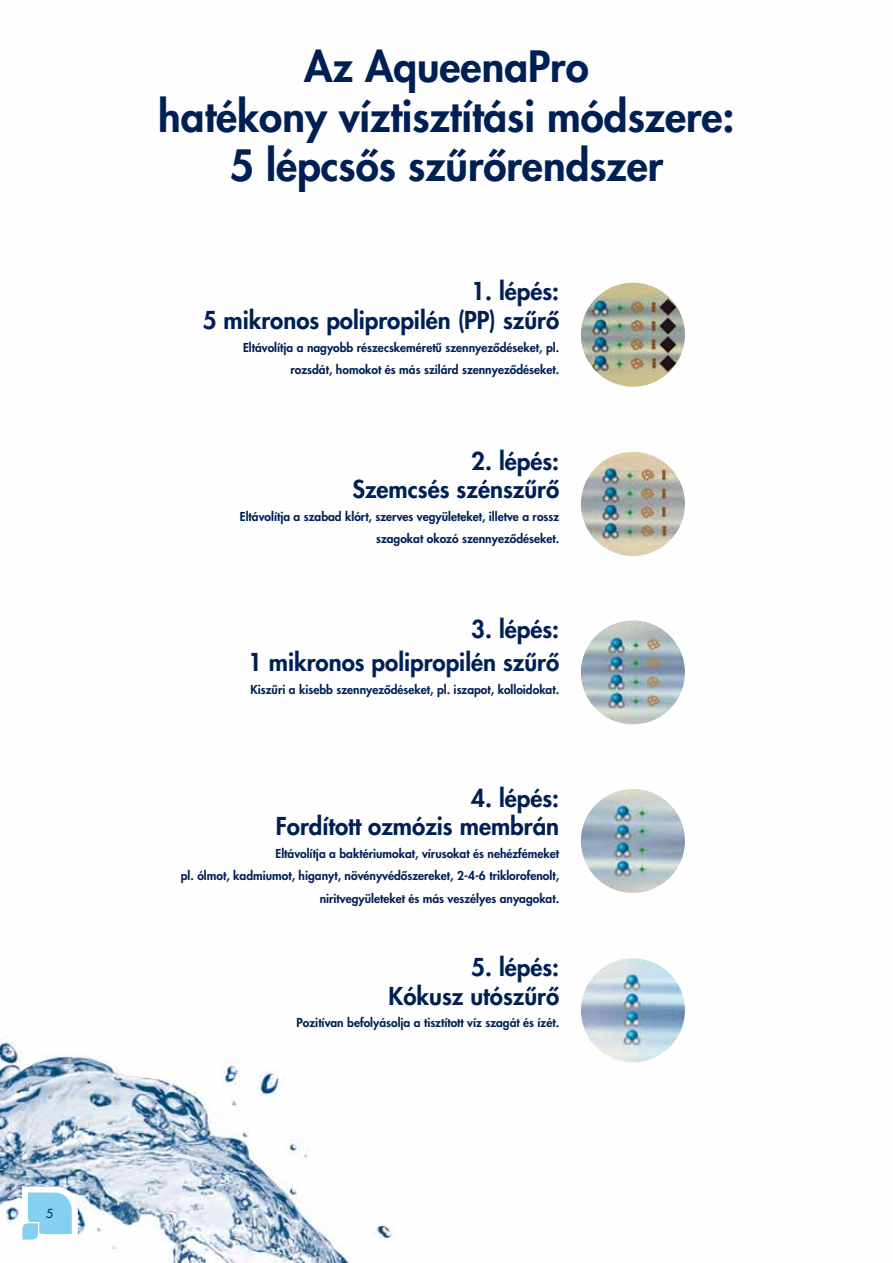
<style>
.page{position:relative;width:893px;height:1263px;background:#fff}
.page>*{position:absolute;margin:0;border:0;box-sizing:border-box;transform-origin:0 0}
.t1{font:42px/49.5px "Futura H Heavy";color:#001f55;text-align:center}
.t2{font:24px/28.8px "Futura H Heavy";color:#001f55;text-align:right}
.t3{font:12.15px "Futura H Book";color:#001f55}
.t4{font:12px/22.5px "Futura H Heavy";color:#001f55;text-align:right}
</style>
<div class="page">
<img style="left:0;top:1036px;width:396px;height:227px">
<img style="left:580px;top:282px;width:106px;height:105px;border-radius:53px">
<div style="left:579px;top:281px;width:107px;height:107px;border:2px solid #fff;border-radius:50%"></div>
<img style="left:580px;top:451px;width:106px;height:106px;border-radius:53px">
<div style="left:579px;top:450px;width:107px;height:107px;border:2px solid #fff;border-radius:50%"></div>
<img style="left:580px;top:620px;width:106px;height:105px;border-radius:53px">
<div style="left:579px;top:619px;width:107px;height:107px;border:2px solid #fff;border-radius:50%"></div>
<img style="left:580px;top:788px;width:106px;height:106px;border-radius:53px">
<div style="left:579px;top:787px;width:107px;height:107px;border:2px solid #fff;border-radius:50%"></div>
<img style="left:580px;top:957px;width:106px;height:106px;border-radius:53px">
<div style="left:579px;top:957px;width:107px;height:107px;border:2px solid #fff;border-radius:50%"></div>
<svg style="left:19px;top:1183px;width:62px;height:60px"></svg>
<p class="t3" style="left:46px;top:1205px;width:9px">5</p>
<h1 class="t1" style="left:158px;top:41px;width:578px">Az AqueenaPro<br>hatékony víztisztítási módszere:<br>5 lépcsôs szûrôrendszer</h1>
<h2 class="t2" style="left:203px;top:277px;width:358px">1. lépés:<br>5 mikronos polipropilén (PP) szûrô</h2>
<p class="t4" style="left:243px;top:336px;width:318px">Eltávolítja a nagyobb részecskeméretû szennyezôdéseket, pl. rozsdát, homokot és más szilárd szennyezôdéseket.</p>
<h2 class="t2" style="left:352px;top:446px;width:208px">2. lépés:<br>Szemcsés szénszûrô</h2>
<p class="t4" style="left:240px;top:505px;width:321px">Eltávolítja a szabad klórt, szerves vegyületeket, illetve a rossz szagokat okozó szennyezôdéseket.</p>
<h2 class="t2" style="left:248px;top:612px;width:313px;line-height:33px">3. lépés:<br>1 mikronos polipropilén szûrô</h2>
<p class="t4" style="left:250px;top:678px;width:310px">Kiszûri a kisebb szennyezôdéseket, pl. iszapot, kolloidokat.</p>
<h2 class="t2" style="left:276px;top:783px;width:285px">4. lépés:<br>Fordított ozmózis membrán</h2>
<p class="t4" style="left:181px;top:842px;width:380px">Eltávolítja a baktériumokat, vírusokat és nehézfémeket<br>pl. ólmot, kadmiumot, higanyt, növényvédôszereket, 2-4-6 triklorofenolt, niritvegyületeket és más veszélyes anyagokat.</p>
<h2 class="t2" style="left:389px;top:952px;width:172px">5. lépés:<br>Kókusz utószûrô</h2>
<p class="t4" style="left:297px;top:1011px;width:264px">Pozitívan befolyásolja a tisztított víz szagát és ízét.</p>
</div>
